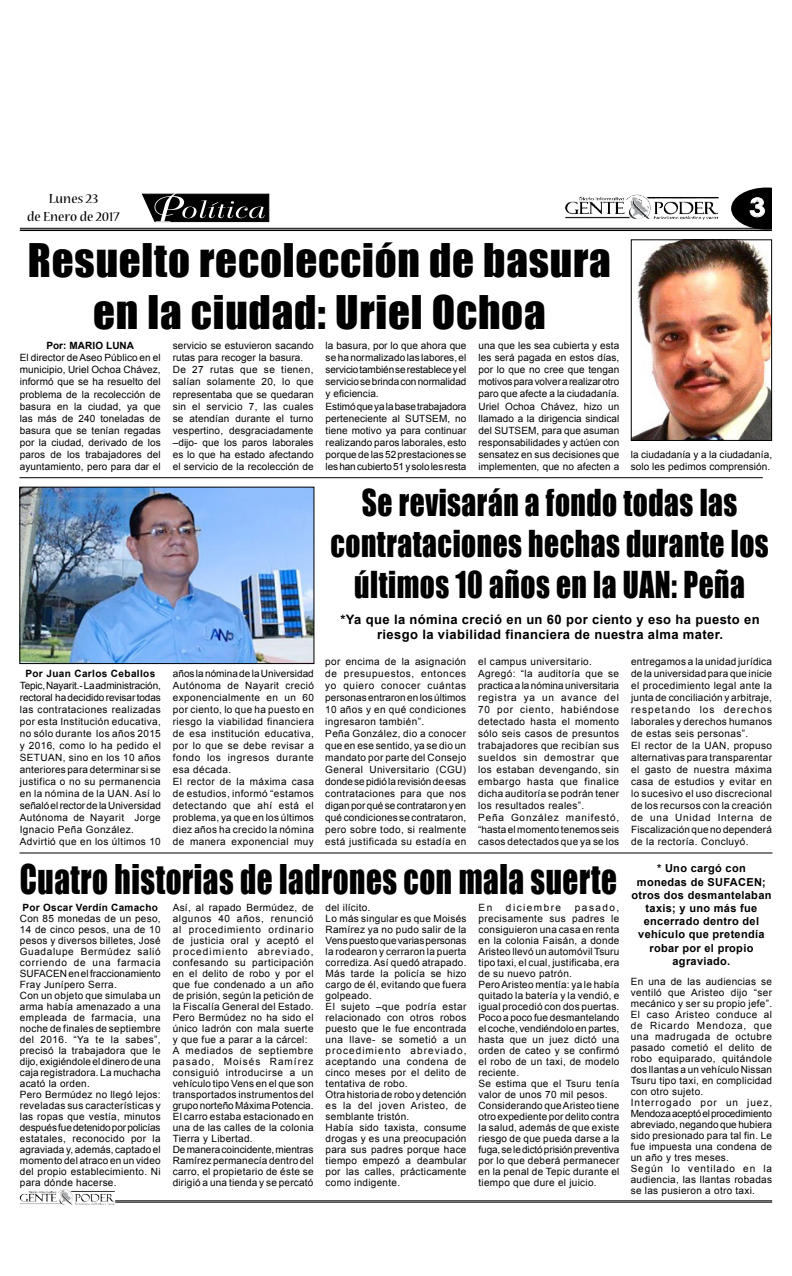
<style>
.page{position:relative;width:792px;height:1276px;background:#fff}
.page>*{position:absolute;margin:0;border:0;box-sizing:border-box;transform-origin:0 0}
.t1{font:42.6px/52px "Impact";letter-spacing:.02em;color:#000;text-align:center}
.t2{font:37.6px "Impact";letter-spacing:.02em;color:#000;scale:.83 1}
.t3{font:34.1px/41px "Impact";letter-spacing:.02em;color:#000;text-align:center;scale:.86 1}
.t4{font:700 25.2px "Century Gothic";color:#fff;scale:1.14 1}
.t5{font:condensed 14.6px/17.6px "Nueva Std";color:#000;text-align:center;scale:1.32 1}
.t6{font:700 13px/15.6px "Arial";letter-spacing:.03em;color:#000;text-align:center}
.t7{font:700 11px/13.2px "Arial";letter-spacing:.03em;color:#000;text-align:center}
.t8{font:10px/11px "Arial";letter-spacing:.03em;color:#000}
.t9{font:10px/12px "Arial";letter-spacing:.01em;color:#000}
.t10{font:10px/12px "Arial";color:#000}
.t11{font:700 10px "Arial";letter-spacing:.03em;color:#000}
.t12{font:700 10px "Arial";letter-spacing:.01em;color:#000}
.t13{font:10px "Arial";letter-spacing:.15em;color:#000}
</style>
<div class="page">
<svg style="left:731px;top:187px;width:41px;height:41px"></svg>
<svg style="left:25px;top:227px;width:97px;height:5px"></svg>
<hr style="left:20px;top:228px;width:752px;height:1px;background:#000">
<hr style="left:20px;top:229px;width:752px;height:2px;background:#000">
<img style="left:626px;top:195px;width:24px;height:20px">
<hr style="left:115px;top:1200px;width:657px;height:1px;background:#000">
<hr style="left:115px;top:1201px;width:657px;height:1px;background:#000">
<img style="left:58px;top:1189px;width:14px;height:13px">
<svg style="left:141px;top:193px;width:129px;height:30px;background:#3e3e3e"></svg>
<hr style="left:20px;top:477px;width:743px;height:1px;background:#000">
<img style="left:633px;top:241px;width:137px;height:198px">
<div style="left:631px;top:239px;width:141px;height:202px;border:1px solid #000"></div>
<img style="left:21px;top:488px;width:291px;height:174px">
<div style="left:19px;top:486px;width:295px;height:178px;border:1px solid #000"></div>
<hr style="left:20px;top:852px;width:752px;height:1px;background:#000">
<h3 class="t5" style="left:27px;top:191px;width:72px">Lunes 23<br>de Enero de 2017</h3>
<h1 class="t1" style="left:28px;top:233px;width:584px">Resuelto recolección de basura en la ciudad: Uriel Ochoa</h1>
<p class="t12" style="left:46px;top:339px;width:89px">Por: MARIO LUNA</p>
<p class="t8" style="left:20px;top:352px;width:142px;line-height:12px;text-align:justify">El director de Aseo Público en el municipio, Uriel Ochoa Chávez, informó que se ha resuelto del problema de la recolección de basura en la ciudad, ya que las más de 240 toneladas de basura que se tenían regadas por la ciudad, derivado de los paros de los trabajadores del ayuntamiento, pero para dar el</p>
<p class="t9" style="left:173px;top:340px;width:142px">servicio se estuvieron sacando rutas para recoger la basura.<br>De 27 rutas que se tienen, salían solamente 20, lo que representaba que se quedaran sin el servicio 7, las cuales se atendían durante el turno vespertino, desgraciadamente –dijo- que los paros laborales es lo que ha estado afectando el servicio de la recolección de</p>
<p class="t10" style="left:326px;top:340px;width:142px">la basura, por lo que ahora que se ha normalizado las labores, el servicio también se restablece y el servicio se brinda con normalidad y eficiencia.<br>Estimó que ya la base trabajadora perteneciente al SUTSEM, no tiene motivo ya para continuar realizando paros laborales, esto porque de las 52 prestaciones se les han cubierto 51 y solo les resta</p>
<p class="t8" style="left:479px;top:340px;width:142px;line-height:12px;text-align:justify">una que les sea cubierta y esta les será pagada en estos días, por lo que no cree que tengan motivos para volver a realizar otro paro que afecte a la ciudadanía.<br>Uriel Ochoa Chávez, hizo un llamado a la dirigencia sindical del SUTSEM, para que asuman responsabilidades y actúen con sensatez en sus decisiones que implementen, que no afecten a</p>
<h3 class="t4" style="left:749px;top:188px;width:16px">3</h3>
<p class="t9" style="left:631px;top:448px;width:143px">la ciudadanía y a la ciudadanía, solo les pedimos comprensión.</p>
<h3 class="t3" style="left:330px;top:481px;width:511px">Se revisarán a fondo todas las contrataciones hechas durante los últimos 10 años en la UAN: Peña</h3>
<p class="t11" style="left:25px;top:666px;width:131px">Por Juan Carlos Ceballos</p>
<p class="t8" style="left:20px;top:679px;width:143px;line-height:12px">Tepic, Nayarit.- La administración, rectoral ha decidido revisar todas las contrataciones realizadas por esta Institución educativa, no sólo durante los años 2015 y 2016, como lo ha pedido el<br>SETUAN, sino en los 10 años anteriores para determinar si se justifica o no su permanencia en la nómina de la UAN. Así lo señaló el rector de la Universidad<br>Autónoma de Nayarit Jorge<br>Ignacio Peña González.<br>Advirtió que en los últimos 10</p>
<p class="t8" style="left:173px;top:667px;width:143px;line-height:12px">años la nómina de la Universidad<br>Autónoma de Nayarit creció exponencialmente en un 60 por ciento, lo que ha puesto en riesgo la viabilidad financiera de esa institución educativa, por lo que se debe revisar a fondo los ingresos durante esa década.<br>El rector de la máxima casa de estudios, informó “estamos detectando que ahí está el problema, ya que en los últimos diez años ha crecido la nómina de manera exponencial muy</p>
<h3 class="t6" style="left:341px;top:611px;width:421px">*Ya que la nómina creció en un 60 por ciento y eso ha puesto en riesgo la viabilidad financiera de nuestra alma mater.</h3>
<p class="t8" style="left:325px;top:655px;width:142px;line-height:12px">por encima de la asignación de presupuestos, entonces yo quiero conocer cuántas personas entraron en los últimos<br>10 años y en qué condiciones ingresaron también”.<br>Peña González, dio a conocer que en ese sentido, ya se dio un mandato por parte del Consejo<br>General Universitario (CGU) donde se pidió la revisión de esas contrataciones para que nos digan por qué se contrataron y en qué condiciones se contrataron, pero sobre todo, si realmente está justificada su estadía en</p>
<p class="t8" style="left:478px;top:655px;width:142px;line-height:12px">el campus universitario.<br>Agregó: “la auditoría que se practica a la nómina universitaria registra ya un avance del<br>70 por ciento, habiéndose detectado hasta el momento sólo seis casos de presuntos trabajadores que recibían sus sueldos sin demostrar que los estaban devengando, sin embargo hasta que finalice dicha auditoría se podrán tener los resultados reales”.<br>Peña González manifestó, “hasta el momento tenemos seis casos detectados que ya se los</p>
<p class="t8" style="left:631px;top:655px;width:142px;line-height:12px">entregamos a la unidad jurídica de la universidad para que inicie el procedimiento legal ante la junta de conciliación y arbitraje, respetando los derechos laborales y derechos humanos de estas seis personas”.<br>El rector de la UAN, propuso alternativas para transparentar el gasto de nuestra máxima casa de estudios y evitar en lo sucesivo el uso discrecional de los recursos con la creación de una Unidad Interna de<br>Fiscalización que no dependerá de la rectoría. Concluyó.</p>
<h2 class="t2" style="left:20px;top:850px;width:721px">Cuatro historias de ladrones con mala suerte</h2>
<p class="t7" style="left:631px;top:862px;width:142px">* Uno cargó con monedas de SUFACEN; otros dos desmantelaban taxis; y uno más fue encerrado dentro del vehículo que pretendía robar por el propio agraviado.</p>
<p class="t11" style="left:23px;top:900px;width:137px">Por Oscar Verdín Camacho</p>
<p class="t8" style="left:20px;top:912px;width:142px">Con 85 monedas de un peso,<br>14 de cinco pesos, una de 10 pesos y diversos billetes, José<br>Guadalupe Bermúdez salió corriendo de una farmacia<br>SUFACEN en el fraccionamiento<br>Fray Junípero Serra.<br>Con un objeto que simulaba un arma había amenazado a una empleada de farmacia, una noche de finales de septiembre del 2016. “Ya te la sabes”, precisó la trabajadora que le dijo, exigiéndole el dinero de una caja registradora. La muchacha acató la orden.<br>Pero Bermúdez no llegó lejos: reveladas sus características y las ropas que vestía, minutos después fue detenido por policías estatales, reconocido por la agraviada y, además, captado el momento del atraco en un video del propio establecimiento. Ni para dónde hacerse.</p>
<p class="t8" style="left:173px;top:901px;width:142px">Así, al rapado Bermúdez, de algunos 40 años, renunció al procedimiento ordinario de justicia oral y aceptó el procedimiento abreviado, confesando su participación en el delito de robo y por el que fue condenado a un año de prisión, según la petición de la Fiscalía General del Estado.<br>Pero Bermúdez no ha sido el único ladrón con mala suerte y que fue a parar a la cárcel:<br>A mediados de septiembre pasado, Moisés Ramírez consiguió introducirse a un vehículo tipo Vens en el que son transportados instrumentos del grupo norteño Máxima Potencia.<br>El carro estaba estacionado en una de las calles de la colonia<br>Tierra y Libertad.<br>De manera coincidente, mientras<br>Ramírez permanecía dentro del carro, el propietario de éste se dirigió a una tienda y se percató</p>
<p class="t8" style="left:326px;top:901px;width:142px">del ilícito.<br>Lo más singular es que Moisés<br>Ramírez ya no pudo salir de la<br>Vens puesto que varias personas la rodearon y cerraron la puerta corrediza. Así quedó atrapado.<br>Más tarde la policía se hizo cargo de él, evitando que fuera golpeado.<br>El sujeto –que podría estar relacionado con otros robos puesto que le fue encontrada una llave- se sometió a un procedimiento abreviado, aceptando una condena de cinco meses por el delito de tentativa de robo.<br>Otra historia de robo y detención es la del joven Aristeo, de semblante tristón.<br>Había sido taxista, consume drogas y es una preocupación para sus padres porque hace tiempo empezó a deambular por las calles, prácticamente como indigente.</p>
<p class="t8" style="left:479px;top:901px;width:15px">En</p>
<p class="t13" style="left:506px;top:900px;width:57px">diciembre</p>
<p class="t8" style="left:479px;top:901px;width:142px;text-indent:96px">pasado, precisamente sus padres le consiguieron una casa en renta en la colonia Faisán, a donde<br>Aristeo llevó un automóvil Tsuru tipo taxi, el cual, justificaba, era de su nuevo patrón.<br>Pero Aristeo mentía: ya le había quitado la batería y la vendió, e igual procedió con dos puertas.<br>Poco a poco fue desmantelando el coche, vendiéndolo en partes, hasta que un juez dictó una orden de cateo y se confirmó el robo de un taxi, de modelo reciente.<br>Se estima que el Tsuru tenía valor de unos 70 mil pesos.<br>Considerando que Aristeo tiene otro expediente por delito contra la salud, además de que existe riesgo de que pueda darse a la fuga, se le dictó prisión preventiva por lo que deberá permanecer en la penal de Tepic durante el tiempo que dure el juicio.</p>
<p class="t8" style="left:631px;top:976px;width:143px">En una de las audiencias se ventiló que Aristeo dijo “ser mecánico y ser su propio jefe”.<br>El caso Aristeo conduce al de Ricardo Mendoza, que una madrugada de octubre pasado cometió el delito de robo equiparado, quitándole dos llantas a un vehículo Nissan<br>Tsuru tipo taxi, en complicidad con otro sujeto.<br>Interrogado por un juez,<br>Mendoza aceptó el procedimiento abreviado, negando que hubiera sido presionado para tal fin. Le fue impuesta una condena de un año y tres meses.<br>Según lo ventilado en la audiencia, las llantas robadas se las pusieron a otro taxi.</p>
</div>
